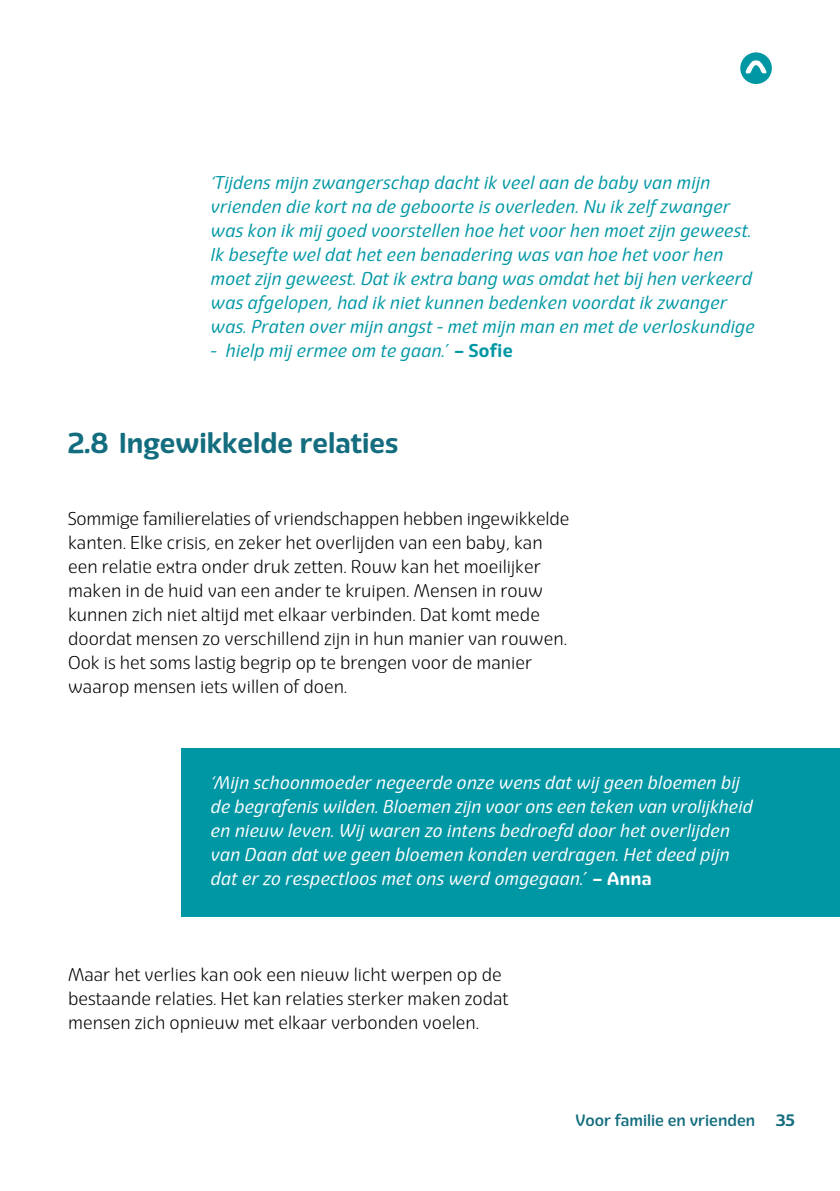
<style>
.page{position:relative;width:840px;height:1191px;background:#fff}
.page>*{position:absolute;margin:0;border:0;box-sizing:border-box;transform-origin:0 0}
.t1{font:700 28px "Eigerdals";color:#136d7e}
.t2{font:300 18px/24px "Eigerdals";color:#000}
.t3{font:italic 18px/24px "Eigerdals";letter-spacing:.02em;color:#0097a5}
.t4{font:italic 18px/24px "Eigerdals";letter-spacing:.02em;color:#fff}
.t5{font:500 16px "Eigerdals";color:#136d7e}
.t6{font:700 16px "Eigerdals";color:#136d7e}
.s1{font-weight:700;font-style:normal}
</style>
<div class="page">
<div style="left:181px;top:748px;width:658px;height:168px;background:#0097a5"></div>
<div style="left:739px;top:52px;width:32px;height:32px;background:#0097a5;border-radius:50%"></div>
<svg style="left:742px;top:59px;width:25px;height:15px"></svg>
<p class="t3" style="left:210px;top:171px;width:545px">‘Tijdens mijn zwangerschap dacht ik veel aan de baby van mijn vrienden die kort na de geboorte is overleden. Nu ik zelf zwanger was kon ik mij goed voorstellen hoe het voor hen moet zijn geweest.<br>Ik besefte wel dat het een benadering was van hoe het voor hen moet zijn geweest. Dat ik extra bang was omdat het bij hen verkeerd was afgelopen, had ik niet kunnen bedenken voordat ik zwanger was. Praten over mijn angst - met mijn man en met de verloskundige</p>
<p class="t3" style="left:210px;top:339px;width:304px">- hielp mij ermee om te gaan.’ <span class="s1">– Sofie</span></p>
<h1 class="t1" style="left:68px;top:426px;width:331px">2.8 Ingewikkelde relaties</h1>
<p class="t2" style="left:68px;top:507px;width:502px">Sommige familierelaties of vriendschappen hebben ingewikkelde kanten. Elke crisis, en zeker het overlijden van een baby, kan een relatie extra onder druk zetten. Rouw kan het moeilijker maken in de huid van een ander te kruipen. Mensen in rouw kunnen zich niet altijd met elkaar verbinden. Dat komt mede doordat mensen zo verschillend zijn in hun manier van rouwen.<br>Ook is het soms lastig begrip op te brengen voor de manier waarop mensen iets willen of doen.</p>
<p class="t4" style="left:210px;top:771px;width:543px">‘Mijn schoonmoeder negeerde onze wens dat wij geen bloemen bij de begrafenis wilden. Bloemen zijn voor ons een teken van vrolijkheid en nieuw leven. Wij waren zo intens bedroefd door het overlijden van Daan dat we geen bloemen konden verdragen. Het deed pijn dat er zo respectloos met ons werd omgegaan.’ <span class="s1">– Anna</span></p>
<p class="t2" style="left:68px;top:963px;width:441px">Maar het verlies kan ook een nieuw licht werpen op de bestaande relaties. Het kan relaties sterker maken zodat mensen zich opnieuw met elkaar verbonden voelen.</p>
<p class="t5" style="left:575px;top:1110px;width:181px">Voor familie en vrienden</p>
<p class="t6" style="left:775px;top:1110px;width:20px">35</p>
</div>
